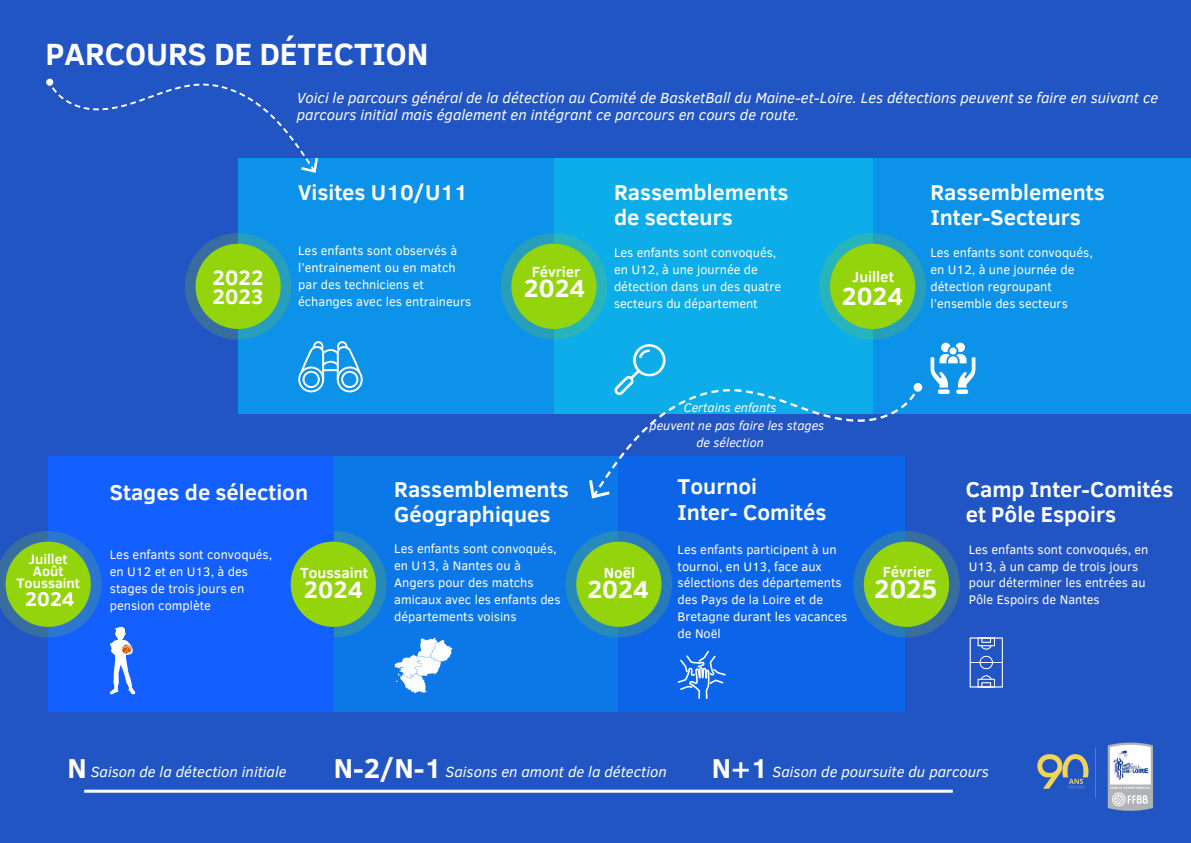
<style>
.page{position:relative;width:1191px;height:843px;background:#fff}
.page>*{position:absolute;margin:0;border:0;box-sizing:border-box;transform-origin:0 0}
.t1{font:700 31.4px "Clear Sans";color:#fff}
.t2{font:700 28px "Clear Sans";color:#fff}
.t3{font:700 26.5px "Clear Sans";color:#fff}
.t4{font:700 26.3px "Clear Sans";color:#fff}
.t5{font:700 25.3px "Clear Sans";color:#fff}
.t6{font:700 24.3px "Clear Sans";color:#fff}
.t7{font:700 22px/25.5px "Clear Sans";color:#fff}
.t8{font:700 21.3px/18.8px "Clear Sans";color:#fff}
.t9{font:700 20.3px "Clear Sans";color:#fff}
.t10{font:italic 15px/17.2px "Clear Sans";color:#fff}
.t11{font:700 15px "Clear Sans";color:#fff}
.t12{font:700 14px/12px "Clear Sans";color:#fff;text-align:center}
.t13{font:12.7px/17px "Clear Sans";color:#fff}
.t14{font:italic 12.7px "Clear Sans";color:#fff}
</style>
<div class="page">
<div style="left:0;top:0;width:1190px;height:842px;background:#2255c4"></div>
<div style="left:333px;top:456px;width:286px;height:255px;background:#0c78e8"></div>
<svg style="left:280px;top:530px;width:106px;height:107px;background:#288bb9"></svg>
<div style="left:48px;top:456px;width:286px;height:255px;background:#145fff"></div>
<svg style="left:0;top:531px;width:101px;height:106px"></svg>
<div style="left:6px;top:541px;width:85px;height:85px;background:#93d40d;border-radius:50%"></div>
<div style="left:291px;top:541px;width:85px;height:85px;background:#93d40d;border-radius:50%"></div>
<div style="left:238px;top:158px;width:412px;height:256px;background:#0c92e8"></div>
<svg style="left:185px;top:233px;width:106px;height:106px;background:#2f86ad"></svg>
<div style="left:195px;top:243px;width:86px;height:86px;background:#93d40d;border-radius:50%"></div>
<div style="left:554px;top:158px;width:318px;height:256px;background:#0cade8"></div>
<div style="left:618px;top:456px;width:286px;height:255px;background:#0c64e8"></div>
<div style="left:873px;top:158px;width:317px;height:256px;background:#0c92e8"></div>
<svg style="left:819px;top:233px;width:106px;height:106px;background:#27a9bb"></svg>
<svg style="left:853px;top:530px;width:106px;height:107px;background:#3075ab"></svg>
<div style="left:829px;top:243px;width:86px;height:86px;background:#93d40d;border-radius:50%"></div>
<div style="left:863px;top:541px;width:86px;height:85px;background:#93d40d;border-radius:50%"></div>
<svg style="left:500px;top:233px;width:107px;height:106px;background:#27a9ba"></svg>
<svg style="left:565px;top:530px;width:107px;height:107px;background:#2883b9"></svg>
<div style="left:511px;top:243px;width:85px;height:86px;background:#93d40d;border-radius:50%"></div>
<div style="left:576px;top:541px;width:85px;height:85px;background:#93d40d;border-radius:50%"></div>
<hr style="left:84px;top:789px;width:868px;height:3px;background:#fff">
<svg style="left:677px;top:650px;width:48px;height:48px"></svg>
<svg style="left:969px;top:637px;width:33px;height:50px"></svg>
<svg style="left:298px;top:341px;width:65px;height:51px"></svg>
<svg style="left:930px;top:342px;width:45px;height:52px"></svg>
<svg style="left:110px;top:626px;width:25px;height:68px"></svg>
<svg style="left:394px;top:637px;width:59px;height:56px"></svg>
<img style="left:1037px;top:742px;width:116px;height:69px">
<svg style="left:46px;top:78px;width:272px;height:95px"></svg>
<svg style="left:589px;top:344px;width:333px;height:154px"></svg>
<h4 class="t1" style="left:46px;top:31px;width:384px">PARCOURS DE DÉTECTION</h4>
<h5 class="t10" style="left:297px;top:88px;width:862px">Voici le parcours général de la détection au Comité de BasketBall du Maine-et-Loire. Les détections peuvent se faire en suivant ce parcours initial mais également en intégrant ce parcours en cours de route.</h5>
<p class="t8" style="left:213px;top:267px;width:52px">2022<br>2023</p>
<h3 class="t7" style="left:298px;top:178px;width:171px">Visites U10/U11</h3>
<h4 class="t13" style="left:298px;top:241px;width:174px">Les enfants sont observés à l’entrainement ou en match par des techniciens et échanges avec les entraineurs</h4>
<h6 class="t7" style="left:614px;top:178px;width:176px">Rassemblements de secteurs</h6>
<p class="t13" style="left:614px;top:243px;width:169px">Les enfants sont convoqués, en U12, à une journée de détection dans un des quatre secteurs du département</p>
<p class="t11" style="left:531px;top:261px;width:50px">Février</p>
<p class="t11" style="left:852px;top:266px;width:43px">Juillet</p>
<p class="t5" style="left:524px;top:270px;width:63px">2024</p>
<h3 class="t5" style="left:841px;top:277px;width:63px">2024</h3>
<p class="t7" style="left:930px;top:178px;width:176px">Rassemblements<br>Inter-Secteurs</p>
<p class="t13" style="left:930px;top:243px;width:164px">Les enfants sont convoqués, en U12, à une journée de détection regroupant l’ensemble des secteurs</p>
<h6 class="t7" style="left:110px;top:478px;width:200px">Stages de sélection</h6>
<h4 class="t7" style="left:394px;top:475px;width:176px">Rassemblements<br>Géographiques</h4>
<h6 class="t14" style="left:683px;top:398px;width:94px">Certains enfants</h6>
<h4 class="t14" style="left:649px;top:416px;width:176px">peuvent ne pas faire les stages</h4>
<h6 class="t14" style="left:696px;top:433px;width:69px">de sélection</h6>
<h3 class="t7" style="left:677px;top:472px;width:150px">Tournoi<br>Inter- Comités</h3>
<p class="t7" style="left:965px;top:475px;width:209px">Camp Inter-Comités et Pôle Espoirs</p>
<p class="t13" style="left:394px;top:539px;width:168px">Les enfants sont convoqués, en U13, à Nantes ou à<br>Angers pour des matchs amicaux avec les enfants des départements voisins</p>
<p class="t13" style="left:677px;top:539px;width:171px">Les enfants participent à un tournoi, en U13, face aux sélections des départements des Pays de la Loire et de<br>Bretagne durant les vacances</p>
<h5 class="t13" style="left:677px;top:624px;width:45px">de Noël</h5>
<p class="t13" style="left:110px;top:545px;width:164px">Les enfants sont convoqués, en U12 et en U13, à des stages de trois jours en pension complète</p>
<p class="t12" style="left:16px;top:552px;width:65px">Juillet<br>Août<br>Toussaint</p>
<p class="t3" style="left:67px;top:553px;width:17px">3</p>
<h1 class="t3" style="left:352px;top:553px;width:17px">3</h1>
<p class="t3" style="left:637px;top:553px;width:17px">3</p>
<h4 class="t3" style="left:925px;top:553px;width:17px">3</h4>
<p class="t11" style="left:882px;top:560px;width:50px">Février</p>
<p class="t11" style="left:603px;top:561px;width:33px">Noël</p>
<h4 class="t11" style="left:300px;top:561px;width:70px">Toussaint</h4>
<p class="t4" style="left:874px;top:569px;width:64px">2025</p>
<p class="t5" style="left:587px;top:570px;width:63px">2024</p>
<p class="t6" style="left:304px;top:571px;width:61px">2024</p>
<p class="t9" style="left:25px;top:583px;width:51px">2024</p>
<p class="t13" style="left:968px;top:539px;width:181px">Les enfants sont convoqués, en<br>U13, à un camp de trois jours pour déterminer les entrées au<br>Pôle Espoirs de Nantes</p>
<h4 class="t2" style="left:67px;top:747px;width:21px">N</h4>
<p class="t10" style="left:91px;top:762px;width:197px">Saison de la détection initiale</p>
<p class="t2" style="left:334px;top:747px;width:110px">N-2/N-1</p>
<p class="t10" style="left:445px;top:761px;width:222px">Saisons en amont de la détection</p>
<h4 class="t2" style="left:712px;top:747px;width:58px">N+1</h4>
<h6 class="t10" style="left:772px;top:761px;width:218px">Saison de poursuite du parcours</h6>
</div>
